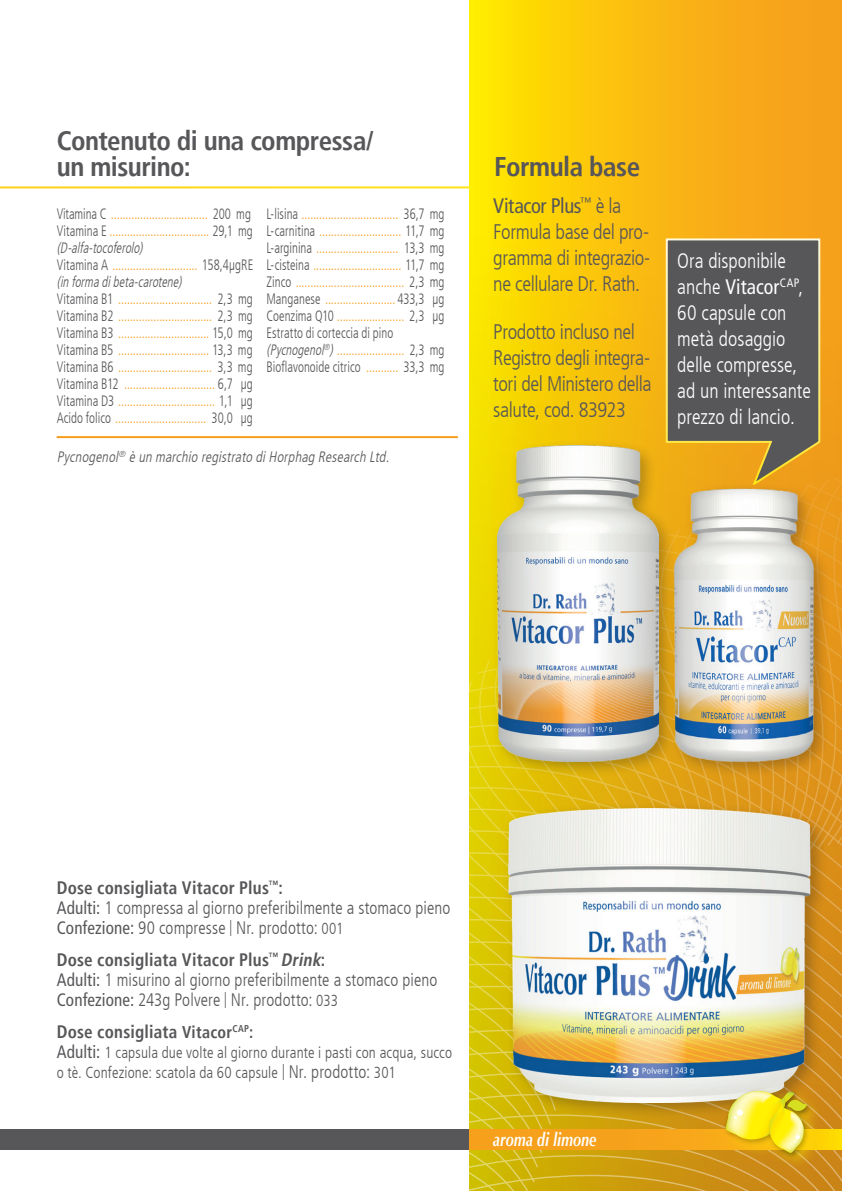
<style>
.page{position:relative;width:842px;height:1191px;background:#fff}
.page>*{position:absolute;margin:0;border:0;box-sizing:border-box;transform-origin:0 0}
.t1{font:700 condensed 27px/26px "Frutiger LT";letter-spacing:-.02em;color:#575659}
.t2{font:300 condensed 21px/26px "Frutiger LT";letter-spacing:-.02em;color:#575659}
.t3{font:300 condensed 21px/26px "Frutiger LT";color:#fff;scale:.95 1}
.t4{font:19px "Zapf Humnst PL Bold Italic A";color:#fff;scale:.75 1}
.t5{font:300 condensed 18px/20.2px "Frutiger LT";letter-spacing:.005em;color:#575659;scale:.95 1}
.t6{font:700 condensed 18px "Frutiger LT";letter-spacing:.01em;color:#575659;scale:.95 1}
.t7{font:300 condensed 16px/20px "Frutiger LT";letter-spacing:.01em;color:#575659;scale:.95 1}
.t8{font:300 condensed 15px/17px "Frutiger LT";color:#f89c1c;scale:.85 1}
.t9{font:italic 300 condensed 15px "Frutiger LT";color:#575659;scale:.95 1}
.s1{color:#575659}
.s2{font-family:"Frutiger LT47 Light Cn";font-weight:400;font-stretch:normal;color:#575659}
.s3{font-style:italic;color:#575659}
.s4{font-weight:400}
.s5{font-weight:700}
.s6{font-size:16px}
.s7{font-weight:700;font-style:italic}
.s8{font-size:17px}
.s9{font-weight:400;font-size:18px}
.s10{font-size:18px}
</style>
<div class="page">
<div style="left:469px;top:0;width:373px;height:1191px;background:linear-gradient(to right,#ffe500,#f69621)"></div>
<div style="left:0;top:1129px;width:472px;height:21px;background:#575659"></div>
<img style="left:469px;top:237px;width:373px;height:954px">
<hr style="left:57px;top:436px;width:401px;height:2px;background:#f89c1c">
<div style="left:491px;top:439px;width:185px;height:339px;background:#231f20;opacity:.3"></div>
<img style="left:498px;top:445px;width:160px;height:316px">
<h1 class="t1" style="left:57px;top:128px;width:319px">Contenuto di una compressa/ un misurino:</h1>
<p class="t8" style="left:57px;top:205px;width:233px"><span class="s1">Vitamina</span> <span class="s2">C</span> ................................. <span class="s1">200 mg Vitamina E</span> .................................. <span class="s1">29,1 mg </span><span class="s3">(D-alfa-tocoferolo)<br></span><span class="s1">Vitamina A</span> ............................. <span class="s1">158,4µgRE </span><span class="s3">(informadibeta-carotene)<br></span><span class="s1">Vitamina B1</span> ................................ <span class="s1">2,3 mg Vitamina B2</span> ................................ <span class="s1">2,3 mg Vitamina B3</span> ............................... <span class="s1">15,0 mg Vitamina B5</span> ............................... <span class="s1">13,3 mg Vitamina B6</span> ................................ <span class="s1">3,3 mg Vitamina B12</span> ............................... <span class="s1">6,7 µg Vitamina D3</span> ................................. <span class="s1">1,1 µg Acido folico</span> ............................... <span class="s1">30,0 µg</span></p>
<p class="t8" style="left:266px;top:205px;width:211px"><span class="s1">L-lisina</span> ................................. <span class="s1">36,7 mg L-carnitina</span> ............................ <span class="s1">11,7 mg L-arginina</span> ............................ <span class="s1">13,3 mg L-cisteina</span> .............................. <span class="s1">11,7 mg Zinco</span> ..................................... <span class="s1">2,3 mg Manganese</span> ........................ <span class="s1">433,3 µg Coenzima Q10</span> ....................... <span class="s1">2,3 µg Estratto di corteccia di pino </span><span class="s3">(Pycnogenol</span><sup>®</sup><span class="s3">)</span> ....................... <span class="s1">2,3 mg Bioflavonoide citrico</span> ........... <span class="s1">33,3 mg</span></p>
<p class="t9" style="left:57px;top:448px;width:355px">Pycnogenol<sup>®</sup> è un marchio registrato diHorphag Research Ltd.</p>
<h1 class="t1" style="left:494px;top:154px;width:147px">Formula base</h1>
<h2 class="t2" style="left:493px;top:193px;width:159px"><span class="s4">Vitacor Plus</span><sup>™</sup> è la<br>Formula base del pro&shy;gramma di integrazio&shy;ne cellulare Dr. Rath.</h2>
<h2 class="t2" style="left:493px;top:319px;width:160px">Prodotto incluso nel<br>Registro degli integra&shy;tori del Ministero della salute, cod. 83923</h2>
<h2 class="t3" style="left:677px;top:248px;width:142px">Ora disponibile anche <span class="s4">Vitacor</span><sup>CAP</sup>,<br>60 capsule con metà dosaggio delle compresse, ad un interessante prezzo di lancio.</h2>
<p class="t5" style="left:57px;top:878px;width:416px"><span class="s5">Dose consigliata Vitacor Plus</span><sup>™</sup><span class="s5">:<br></span><span class="s4">Adulti:</span> 1 compressa al giorno preferibilmente a stomaco pieno<br><span class="s4">Confezione:</span> 90 compresse <span class="s6">|</span> Nr. prodotto: <span class="s6">001</span></p>
<p class="t5" style="left:57px;top:949px;width:402px"><span class="s5">Dose consigliata Vitacor Plus</span><sup>™</sup> <span class="s7">Drink</span><span class="s5">:<br></span><span class="s4">Adulti:</span> 1 misurino al giorno preferibilmente a stomaco pieno<br><span class="s4">Confezione:</span> 243g Polvere <span class="s6">|</span> Nr. prodotto: <span class="s6">033</span></p>
<p class="t6" style="left:57px;top:1020px;width:209px">Dose consigliata <span class="s8">Vitacor</span><sup>CAP</sup><span class="s8">:</span></p>
<p class="t7" style="left:57px;top:1042px;width:418px"><span class="s9">Adulti:</span> 1 capsula due volte al giorno durante i pasti con acqua, succo o tè. Confezione: scatola da 60 capsule | <span class="s10">Nr. prodotto:</span> 301</p>
<p class="t4" style="left:493px;top:1127px;width:139px">aroma di limone</p>
</div>
